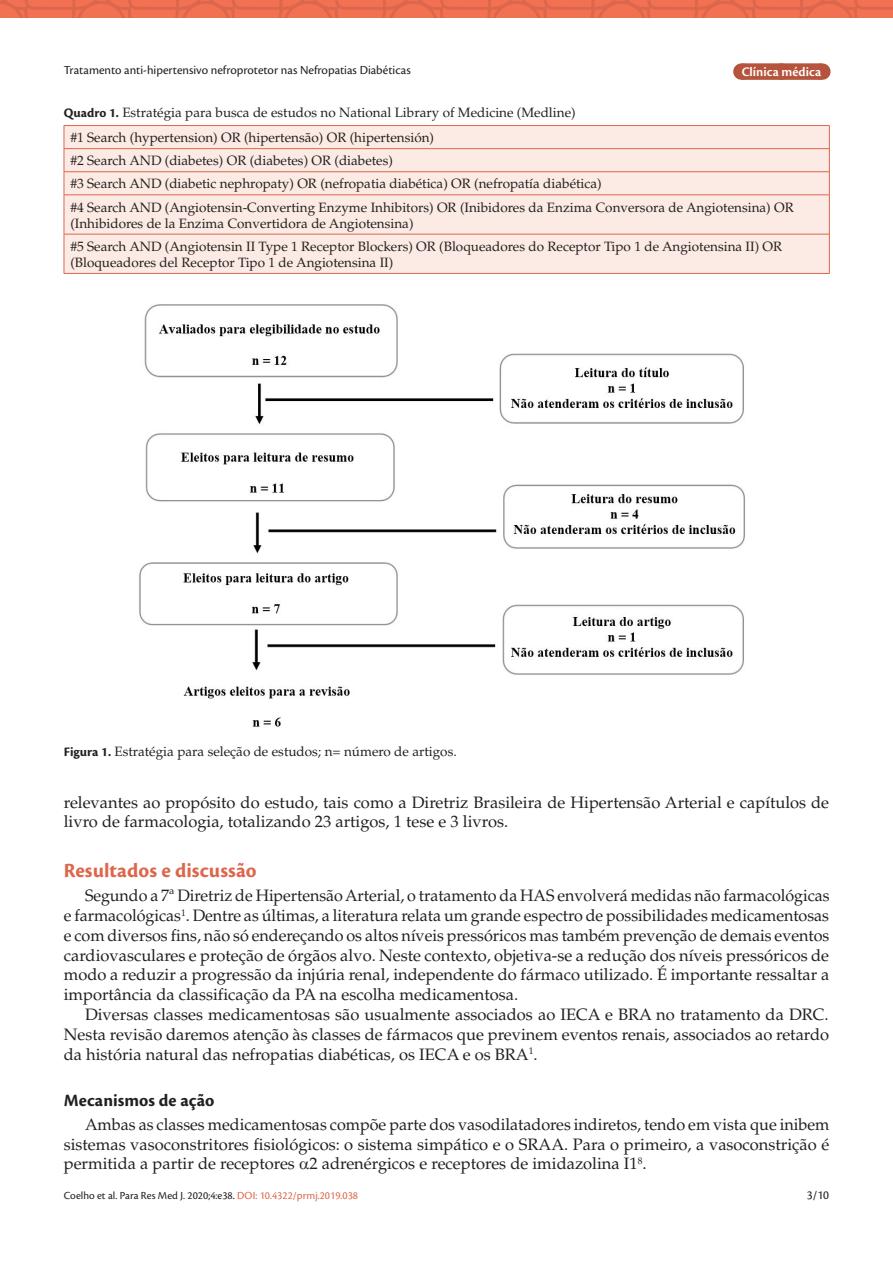
<style>
.page{position:relative;width:893px;height:1263px;background:#fff}
.page>*{position:absolute;margin:0;border:0;box-sizing:border-box;transform-origin:0 0}
.Heading1{font:700 21px "Cronos Pro";letter-spacing:.005em;color:#dd674c}
.Heading2{font:700 18px "Cronos Pro";letter-spacing:.005em;color:#231f20}
.Paragraph{font:16.5px/19.8px "Palatino";color:#231f20;text-align:justify}
.TableBody{font:13.5px/16.2px "Palatino";color:#231f20}
.TableTitle{font:13.5px "Palatino";color:#231f20}
.FigureCaption{font:13.5px "Palatino";color:#231f20}
.t1{font:600 13.5px "Cronos Pro";color:#fff}
.t2{font:12.75px "Cronos Pro";color:#231f20}
.t3{font:11.25px "Cronos Pro";color:#231f20}
.s1{font-family:"Cronos Pro";font-weight:700}
.s2{color:#dd674c}
</style>
<div class="page">
<svg style="left:0;top:0;width:893px;height:17px;background:#ec6e50"></svg>
<svg style="left:741px;top:63px;width:1px;height:17px"></svg>
<svg style="left:821px;top:63px;width:1px;height:17px"></svg>
<div style="left:742px;top:63px;width:79px;height:17px;background:#b5533c"></div>
<div style="left:65px;top:126px;width:764px;height:147px;background:#fbebe4"></div>
<hr style="left:64px;top:125px;width:766px;height:1px;background:#dd674c">
<hr style="left:64px;top:148px;width:766px;height:1px;background:#dd674c">
<hr style="left:64px;top:171px;width:766px;height:1px;background:#dd674c">
<svg style="left:64px;top:126px;width:1px;height:69px"></svg>
<svg style="left:829px;top:126px;width:1px;height:69px"></svg>
<hr style="left:64px;top:195px;width:766px;height:1px;background:#dd674c">
<hr style="left:64px;top:195px;width:1px;height:39px;background:#dd674c">
<hr style="left:829px;top:195px;width:1px;height:39px;background:#dd674c">
<hr style="left:64px;top:234px;width:766px;height:1px;background:#dd674c">
<hr style="left:64px;top:234px;width:1px;height:39px;background:#dd674c">
<hr style="left:829px;top:234px;width:1px;height:39px;background:#dd674c">
<hr style="left:64px;top:273px;width:766px;height:1px;background:#dd674c">
<img style="left:139px;top:304px;width:606px;height:423px">
<p class="t2" style="left:64px;top:62px;width:348px">Tratamento anti-hipertensivo nefroprotetor nas Nefropatias Diabéticas</p>
<p class="t1" style="left:742px;top:64px;width:81px">Clínica médica</p>
<p class="TableTitle" style="left:64px;top:104px;width:513px"><span class="s1">Quadro 1.</span> Estratégia para busca de estudos no National Library of Medicine (Medline)</p>
<p class="TableBody" style="left:70px;top:130px;width:365px">#1 Search (hypertension) OR (hipertensão) OR (hipertensión)</p>
<p class="TableBody" style="left:70px;top:153px;width:324px">#2 Search AND (diabetes) OR (diabetes) OR (diabetes)</p>
<p class="TableBody" style="left:70px;top:176px;width:533px">#3 Search AND (diabetic nephropaty) OR (nefropatia diabética) OR (nefropatía diabética)</p>
<p class="TableBody" style="left:70px;top:199px;width:725px">#4 Search AND (Angiotensin-Converting Enzyme Inhibitors) OR (Inibidores da Enzima Conversora de Angiotensina) OR (Inhibidores de la Enzima Convertidora de Angiotensina)</p>
<p class="TableBody" style="left:70px;top:238px;width:713px">#5 Search AND (Angiotensin II Type 1 Receptor Blockers) OR (Bloqueadores do Receptor Tipo 1 de Angiotensina II) OR (Bloqueadores del Receptor Tipo 1 de Angiotensina II)</p>
<p class="FigureCaption" style="left:64px;top:743px;width:394px"><span class="s1">Figura 1.</span> Estratégia para seleção de estudos; n= número de artigos.</p>
<p class="Paragraph" style="left:64px;top:792px;width:767px">relevantes ao propósito do estudo, tais como a Diretriz Brasileira de Hipertensão Arterial e capítulos de livro de farmacologia, totalizando 23 artigos, 1 tese e 3 livros.</p>
<p class="Heading1" style="left:64px;top:858px;width:194px">Resultados e discussão</p>
<p class="Paragraph" style="left:64px;top:886px;width:767px;text-indent:21px">Segundo a 7ª Diretriz de Hipertensão Arterial, o tratamento da HAS envolverá medidas não farmacológicas e farmacológicas<sup>1</sup>. Dentre as últimas, a literatura relata um grande espectro de possibilidades medicamentosas e com diversos fins, não só endereçando os altos níveis pressóricos mas também prevenção de demais eventos cardiovasculares e proteção de órgãos alvo. Neste contexto, objetiva-se a redução dos níveis pressóricos de modo a reduzir a progressão da injúria renal, independente do fármaco utilizado. É importante ressaltar a importância da classificação da PA na escolha medicamentosa.</p>
<p class="Paragraph" style="left:64px;top:1005px;width:767px;text-indent:21px">Diversas classes medicamentosas são usualmente associados ao IECA e BRA no tratamento da DRC.<br>Nesta revisão daremos atenção às classes de fármacos que previnem eventos renais, associados ao retardo da história natural das nefropatias diabéticas, os IECA e os BRA<sup>1</sup>.</p>
<p class="Heading2" style="left:64px;top:1090px;width:152px">Mecanismos de ação</p>
<p class="Paragraph" style="left:64px;top:1114px;width:767px;text-indent:21px">Ambas as classes medicamentosas compõe parte dos vasodilatadores indiretos, tendo em vista que inibem sistemas vasoconstritores fisiológicos: o sistema simpático e o SRAA. Para o primeiro, a vasoconstrição é permitida a partir de receptores 2 adrenérgicos e receptores de imidazolina I1<sup>8</sup>.</p>
<p class="t3" style="left:64px;top:1189px;width:296px">Coelho et al. Para Res Med J. 2020;4:e38. <span class="s2">DOI: 10.4322/prmj.2019.038</span></p>
<p class="t2" style="left:807px;top:1188px;width:24px">3/10</p>
</div>
